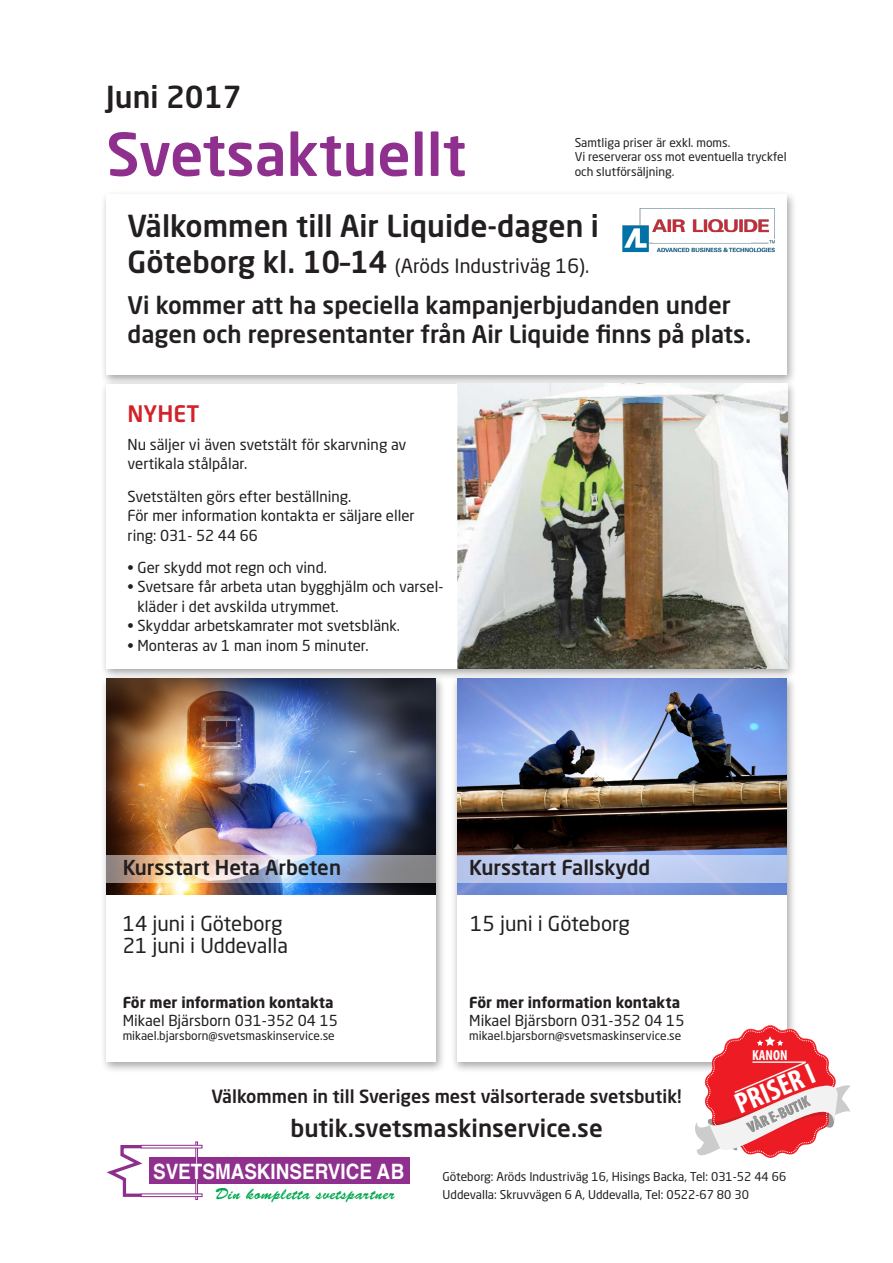
<style>
.page{position:relative;width:893px;height:1263px;background:#fff}
.page>*{position:absolute;margin:0;border:0;box-sizing:border-box;transform-origin:0 0}
.t1{font:500 58.5px "Neo Sans Std";color:#8f2f8e}
.t2{font:500 30px "Neo Sans Std";color:#231f20}
.t3{font:700 condensed 29.55px "Myriad Pro";color:#fff}
.t4{font:500 24px/28.8px "Neo Sans Std";color:#231f20}
.t5{font:500 22.5px "Neo Sans Std";color:#d1232a}
.t6{font:700 21.15px "Helvetica";color:#fff;scale:.89 1}
.t7{font:20.4px "Neo Sans Std";color:#231f20}
.t8{font:500 20.4px "Neo Sans Std";color:#231f20}
.t9{font:19.5px "Neo Sans Std";color:#231f20}
.t10{font:500 18px "Neo Sans Std";color:#231f20}
.t11{font:15.75px "Brush Script Std";letter-spacing:.04em;color:#00a84e}
.t12{font:700 condensed 15.6px "Myriad Pro";color:#666}
.t13{font:15px/19.5px "Neo Sans Std";color:#231f20}
.t14{font:700 15px "Neo Sans Std";color:#231f20}
.t15{font:700 condensed 14.55px "Myriad Pro";color:#fff}
.t16{font:12px/14.4px "Neo Sans Std";color:#231f20}
.s1{font-weight:500;font-size:30px}
</style>
<div class="page">
<div style="left:100px;top:674px;width:346px;height:399px;background:#231f20;opacity:.4"></div>
<div style="left:106px;top:678px;width:330px;height:383px;background:#fff"></div>
<div style="left:100px;top:190px;width:697px;height:196px;background:#231f20;opacity:.4"></div>
<div style="left:106px;top:194px;width:681px;height:180px;background:#fff"></div>
<div style="left:100px;top:379px;width:697px;height:302px;background:#231f20;opacity:.4"></div>
<div style="left:106px;top:384px;width:681px;height:285px;background:#fff"></div>
<div style="left:451px;top:674px;width:346px;height:399px;background:#231f20;opacity:.4"></div>
<div style="left:457px;top:678px;width:330px;height:383px;background:#fff"></div>
<img style="left:106px;top:678px;width:330px;height:216px">
<svg style="left:106px;top:855px;width:330px;height:27px;background:#b7b6bb"></svg>
<img style="left:457px;top:678px;width:330px;height:216px">
<div style="left:457px;top:855px;width:330px;height:27px;background:linear-gradient(to right,#c3cef0,#baccf1)"></div>
<svg style="left:690px;top:1025px;width:160px;height:133px"></svg>
<img style="left:457px;top:384px;width:330px;height:285px">
<div style="left:149px;top:1157px;width:261px;height:27px;background:#8f2f8e"></div>
<svg style="left:106px;top:1144px;width:41px;height:54px"></svg>
<div style="left:196px;top:1142px;width:2px;height:58px;border:1px solid #8e2f8d"></div>
<div style="left:141px;top:1193px;width:61px;height:4px;border:1px solid #8e2f8d"></div>
<div style="left:141px;top:1145px;width:61px;height:3px;border:1px solid #8e2f8d"></div>
<img style="left:622px;top:208px;width:153px;height:45px">
<h2 class="t2" style="left:106px;top:78px;width:137px">Juni 2017</h2>
<h1 class="t1" style="left:106px;top:117px;width:361px">Svetsaktuellt</h1>
<p class="t16" style="left:575px;top:135px;width:213px">Samtliga priser är exkl. moms.<br>Vi reserverar oss mot eventuella tryckfel och slutförsäljning.</p>
<p class="t2" style="left:128px;top:207px;width:473px">Välkommen till Air Liquide-dagen i</p>
<p class="t9" style="left:128px;top:254px;width:463px"><span class="s1">Göteborg kl. 10–14</span> (Aröds Industriväg 16).</p>
<p class="t4" style="left:128px;top:291px;width:625px">Vi kommer att ha speciella kampanjerbjudanden under dagen och representanter från Air Liquide finns på plats.</p>
<p class="t5" style="left:128px;top:400px;width:73px">NYHET</p>
<p class="t13" style="left:128px;top:434px;width:280px">Nu säljer vi även svetstält för skarvning av vertikala stålpålar.</p>
<p class="t13" style="left:128px;top:486px;width:289px">Svetstälten görs efter beställning.<br>För mer information kontakta er säljare eller ring: 031- 52 44 66</p>
<p class="t13" style="left:128px;top:557px;width:201px">• Ger skydd mot regn och vind.</p>
<p class="t13" style="left:138px;top:577px;width:307px;text-indent:-10px">• Svetsare får arbeta utan bygghjälm och varsel&shy;kläder i det avskilda utrymmet.</p>
<p class="t13" style="left:128px;top:616px;width:274px">• Skyddar arbetskamrater mot svetsblänk.</p>
<p class="t13" style="left:128px;top:635px;width:243px">• Monteras av 1 man inom 5 minuter.</p>
<p class="t8" style="left:123px;top:855px;width:220px">Kursstart Heta Arbeten</p>
<p class="t7" style="left:123px;top:910px;width:161px">14 juni i Göteborg</p>
<p class="t7" style="left:123px;top:933px;width:167px">21 juni i Uddevalla</p>
<p class="t14" style="left:123px;top:992px;width:212px">För mer information kontakta</p>
<p class="t13" style="left:123px;top:1010px;width:217px">Mikael Bjärsborn 031-352 04 15</p>
<p class="t16" style="left:123px;top:1028px;width:214px">mikael.bjarsborn@svetsmaskinservice.se</p>
<p class="t8" style="left:469px;top:855px;width:182px">Kursstart Fallskydd</p>
<p class="t7" style="left:470px;top:910px;width:161px">15 juni i Göteborg</p>
<p class="t14" style="left:469px;top:992px;width:212px">För mer information kontakta</p>
<p class="t13" style="left:469px;top:1010px;width:217px">Mikael Bjärsborn 031-352 04 15</p>
<p class="t16" style="left:469px;top:1028px;width:214px">mikael.bjarsborn@svetsmaskinservice.se</p>
<p class="t15" style="left:752px;top:1046px;width:37px">KANON</p>
<p class="t3" style="left:729px;top:1088px;width:86px;rotate:-23deg">PRISER I</p>
<p class="t10" style="left:211px;top:1085px;width:472px">Välkommen in till Sveriges mest välsorterade svetsbutik!</p>
<h3 class="t4" style="left:291px;top:1113px;width:314px">butik.svetsmaskinservice.se</h3>
<p class="t16" style="left:443px;top:1167px;width:345px;line-height:18px">Göteborg: Aröds Industriväg 16, Hisings Backa, Tel: 031-52 44 66<br>Uddevalla: Skruvvägen 6 A, Uddevalla, Tel: 0522-67 80 30</p>
<p class="t12" style="left:744px;top:1119px;width:68px;rotate:-24deg">VÅR E-BUTIK</p>
<h3 class="t6" style="left:153px;top:1154px;width:284px">SVETSMASKINSERVICE AB</h3>
<p class="t11" style="left:215px;top:1185px;width:181px">Din kompletta svetspartner</p>
</div>
